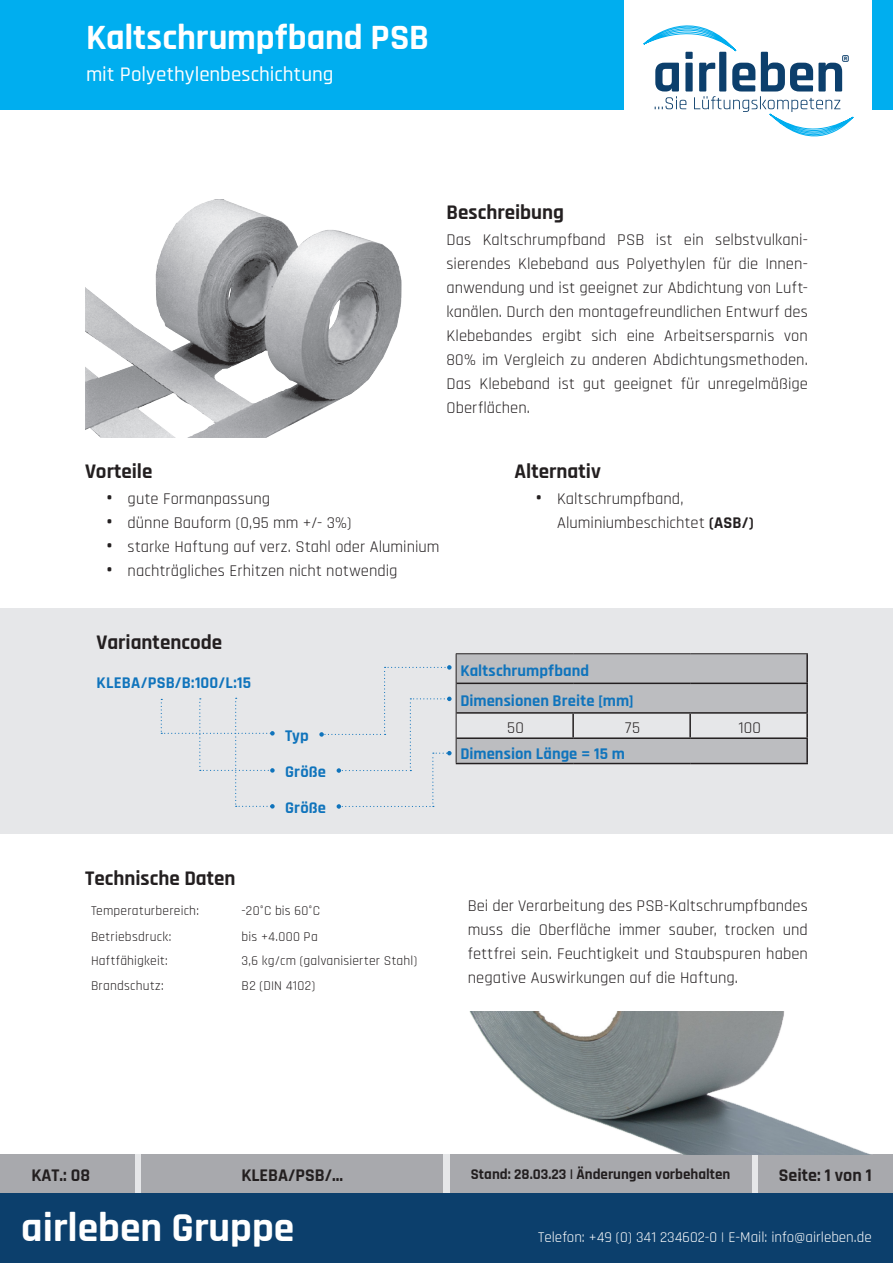
<style>
.page{position:relative;width:893px;height:1263px;background:#fff}
.page>*{position:absolute;margin:0;border:0;box-sizing:border-box;transform-origin:0 0}
.t1{font:700 41.55px "Rajdhani";color:#fff}
.t2{font:700 36px "Rajdhani";color:#fff}
.Text{font:700 21px "Rajdhani";color:#231f20}
.t3{font:500 21px "Rajdhani";letter-spacing:.005em;color:#fff}
.t4{font:700 18px "Rajdhani";color:#231f20}
.List_Nr{font:16.5px/24px "Rajdhani";letter-spacing:.005em;color:#231f20;text-align:justify}
.List_Nr-2{font:700 16.5px "Rajdhani";letter-spacing:.005em;color:#1074bc}
.Text-2{font:700 16.5px "Rajdhani";letter-spacing:.005em;color:#1074bc}
.t5{font:15px "Rajdhani";color:#fff}
.t6{font:700 15px "Rajdhani";color:#231f20}
.t7{font:13.5px "Rajdhani";letter-spacing:.015em;color:#231f20}
.s1{font-weight:700;font-size:21px}
.s2{font-weight:700}
</style>
<div class="page">
<div style="left:0;top:1193px;width:893px;height:70px;background:#0c3f6c"></div>
<div style="left:0;top:1154px;width:893px;height:39px;background:#e6e7e9"></div>
<div style="left:758px;top:1154px;width:135px;height:39px;background:#a8a9ad"></div>
<div style="left:0;top:1154px;width:135px;height:39px;background:#a8a9ad"></div>
<div style="left:450px;top:1154px;width:302px;height:39px;background:#a8a9ad"></div>
<div style="left:141px;top:1154px;width:302px;height:39px;background:#a8a9ad"></div>
<div style="left:0;top:0;width:893px;height:109px;background:#00aeef"></div>
<div style="left:625px;top:0;width:247px;height:149px;background:#fff"></div>
<svg style="left:643px;top:26px;width:210px;height:110px"></svg>
<div style="left:0;top:608px;width:893px;height:226px;background:#e6e7e9"></div>
<svg style="left:161px;top:698px;width:114px;height:110px"></svg>
<hr style="left:806px;top:654px;width:2px;height:29px;background:#231f20">
<hr style="left:690px;top:683px;width:118px;height:1px;background:#231f20">
<hr style="left:806px;top:684px;width:2px;height:28px;background:#231f20">
<hr style="left:690px;top:712px;width:118px;height:2px;background:#231f20">
<hr style="left:806px;top:714px;width:2px;height:23px;background:#231f20">
<hr style="left:690px;top:737px;width:118px;height:2px;background:#231f20">
<hr style="left:806px;top:739px;width:2px;height:24px;background:#231f20">
<hr style="left:690px;top:763px;width:118px;height:1px;background:#231f20">
<hr style="left:456px;top:653px;width:117px;height:1px;background:#231f20">
<hr style="left:573px;top:653px;width:117px;height:1px;background:#231f20">
<hr style="left:690px;top:653px;width:118px;height:1px;background:#231f20">
<svg style="left:319px;top:654px;width:488px;height:155px"></svg>
<img style="left:85px;top:200px;width:317px;height:237px">
<img style="left:469px;top:1011px;width:400px;height:143px">
<p class="t2" style="left:86px;top:16px;width:345px">Kaltschrumpfband PSB</p>
<p class="t3" style="left:86px;top:62px;width:249px">mit Polyethylenbeschichtung</p>
<p class="Text" style="left:446px;top:200px;width:119px">Beschreibung</p>
<p class="List_Nr" style="left:446px;top:229px;width:363px">Das Kaltschrumpfband PSB ist ein selbstvulkani&shy;sierendes Klebeband aus Polyethylen für die Innen&shy;anwendung und ist geeignet zur Abdichtung von Luft&shy;kanälen. Durch den montagefreundlichen Entwurf des Klebebandes ergibt sich eine Arbeitsersparnis von 80% im Vergleich zu anderen Abdichtungsmethoden.<br>Das Klebeband ist gut geeignet für unregelmäßige Oberflächen.</p>
<p class="Text" style="left:85px;top:459px;width:69px">Vorteile</p>
<p class="List_Nr" style="left:106px;top:487px;width:165px"><span class="s1">•</span> gute Formanpassung</p>
<p class="List_Nr" style="left:106px;top:511px;width:246px"><span class="s1">•</span> dünne Bauform (0,95 mm +/- 3%)</p>
<p class="List_Nr" style="left:106px;top:535px;width:335px"><span class="s1">•</span> starke Haftung auf verz. Stahl oder Aluminium</p>
<p class="List_Nr" style="left:106px;top:559px;width:293px"><span class="s1">•</span> nachträgliches Erhitzen nicht notwendig</p>
<p class="Text" style="left:514px;top:459px;width:88px">Alternativ</p>
<p class="List_Nr" style="left:557px;top:487px;width:198px;text-indent:-21px"><span class="s1">•</span> Kaltschrumpfband,<br>Aluminiumbeschichtet <span class="s2">(ASB/)</span></p>
<p class="Text" style="left:96px;top:629px;width:127px">Variantencode</p>
<p class="Text-2" style="left:96px;top:673px;width:156px">KLEBA/PSB/B:100/L:15</p>
<p class="Text-2" style="left:285px;top:726px;width:25px">Typ</p>
<p class="Text-2" style="left:285px;top:761px;width:42px">Größe</p>
<p class="Text-2" style="left:285px;top:797px;width:42px">Größe</p>
<p class="List_Nr-2" style="left:460px;top:661px;width:130px">Kaltschrumpfband</p>
<p class="List_Nr-2" style="left:460px;top:690px;width:175px">Dimensionen Breite [mm]</p>
<p class="List_Nr" style="left:507px;top:716px;width:18px">50</p>
<p class="List_Nr" style="left:625px;top:716px;width:16px">75</p>
<p class="List_Nr" style="left:738px;top:716px;width:24px">100</p>
<p class="List_Nr-2" style="left:460px;top:743px;width:166px">Dimension Länge = 15 m</p>
<p class="Text" style="left:85px;top:866px;width:152px">Technische Daten</p>
<p class="t7" style="left:91px;top:903px;width:109px">Temperaturbereich:</p>
<p class="t7" style="left:242px;top:903px;width:80px">-20°C bis 60°C</p>
<p class="t7" style="left:91px;top:928px;width:82px">Betriebsdruck:</p>
<p class="t7" style="left:242px;top:928px;width:78px">bis +4.000 Pa</p>
<p class="t7" style="left:91px;top:953px;width:78px">Haftfähigkeit:</p>
<p class="t7" style="left:242px;top:953px;width:177px">3,6 kg/cm (galvanisierter Stahl)</p>
<p class="t7" style="left:91px;top:978px;width:74px">Brandschutz:</p>
<p class="t7" style="left:242px;top:978px;width:75px">B2 (DIN 4102)</p>
<p class="List_Nr" style="left:468px;top:895px;width:342px">Bei der Verarbeitung des PSB-Kaltschrumpfbandes muss die Oberfläche immer sauber, trocken und fettfrei sein. Feuchtigkeit und Staubspuren haben negative Auswirkungen auf die Haftung.</p>
<p class="t4" style="left:32px;top:1164px;width:60px">KAT.: 08</p>
<p class="t4" style="left:241px;top:1164px;width:103px">KLEBA/PSB/...</p>
<p class="t6" style="left:471px;top:1165px;width:261px">Stand: 28.03.23 | Änderungen vorbehalten</p>
<p class="t4" style="left:779px;top:1164px;width:94px">Seite: 1 von 1</p>
<h1 class="t1" style="left:21px;top:1202px;width:275px">airleben Gruppe</h1>
<p class="t5" style="left:538px;top:1228px;width:335px">Telefon: +49 (0) 341 234602-0 | E-Mail: info@airleben.de</p>
</div>
